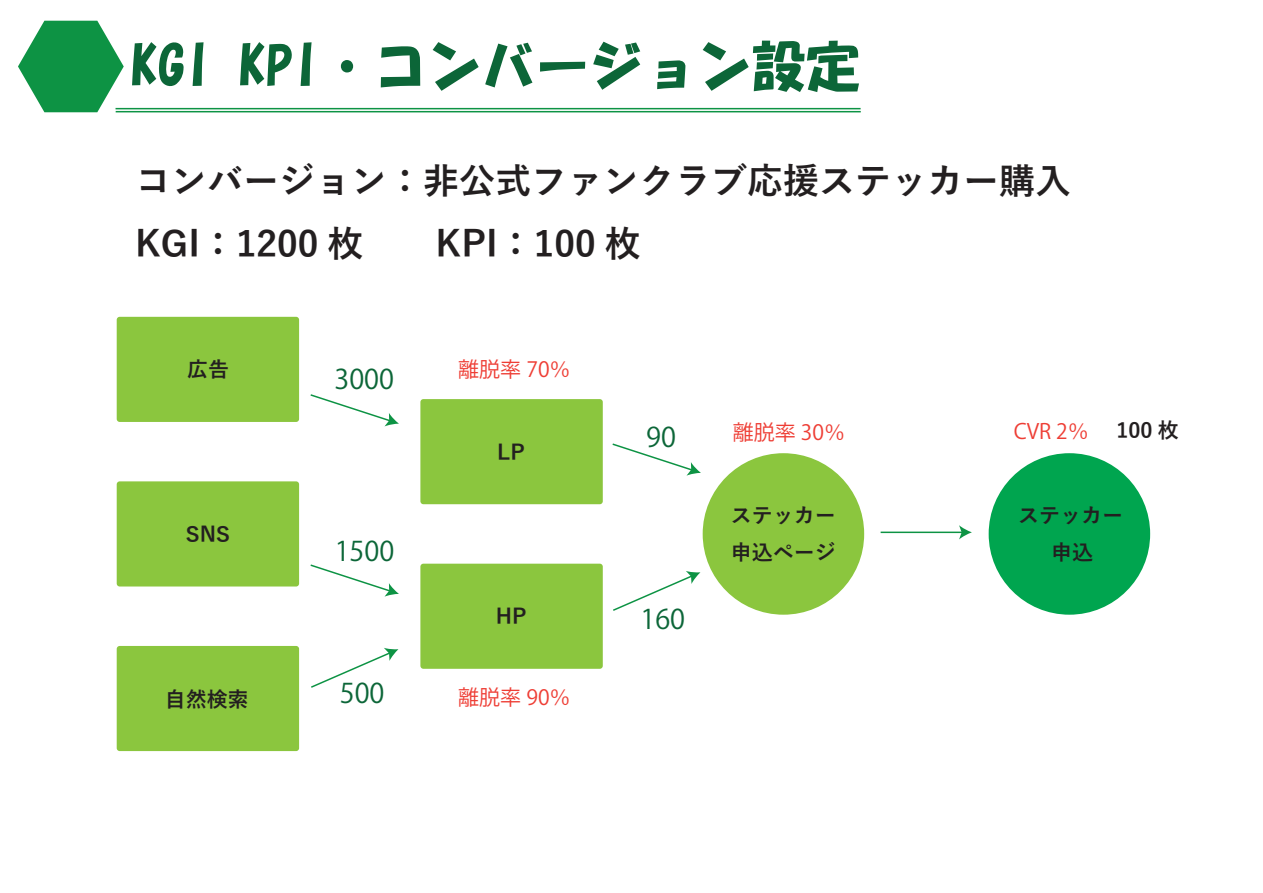
<style>
.page{position:relative;width:1263px;height:893px;background:#fff}
.page>*{position:absolute;margin:0;border:0;box-sizing:border-box;transform-origin:0 0}
.t1{font:54px "HG Soei Kakupoptai";color:#0c6638}
.t2{font:700 36px/63px "Yu Gothic";color:#231f20}
.t3{font:27px "Koz Go Pro";color:#0c6638}
.t4{font:700 21px/36.8px "Yu Gothic";color:#231f20}
.t5{font:21px "Koz Go Pro";color:#ee3e35}
</style>
<div class="page">
<div style="left:989px;top:453px;width:161px;height:162px;background:#00a54f;border-radius:50%"></div>
<div style="left:420px;top:399px;width:183px;height:105px;background:#8bc63e;border-radius:3px"></div>
<div style="left:420px;top:564px;width:183px;height:105px;background:#8bc63e;border-radius:3px"></div>
<div style="left:117px;top:317px;width:182px;height:105px;background:#8bc63e;border-radius:3px"></div>
<div style="left:117px;top:481px;width:182px;height:105px;background:#8bc63e;border-radius:3px"></div>
<div style="left:117px;top:646px;width:182px;height:105px;background:#8bc63e;border-radius:3px"></div>
<div style="left:703px;top:453px;width:161px;height:162px;background:#8bc63e;border-radius:50%"></div>
<hr style="left:116px;top:111px;width:745px;height:1px;background:#0d9344">
<svg style="left:18px;top:21px;width:106px;height:91px"></svg>
<hr style="left:116px;top:108px;width:745px;height:1px;background:#0d9344">
<svg style="left:310px;top:394px;width:89px;height:32px"></svg>
<svg style="left:310px;top:564px;width:89px;height:33px"></svg>
<svg style="left:613px;top:571px;width:87px;height:40px"></svg>
<svg style="left:311px;top:648px;width:87px;height:40px"></svg>
<svg style="left:612px;top:443px;width:89px;height:33px"></svg>
<hr style="left:881px;top:532px;width:82px;height:1px;background:#0d9344">
<svg style="left:959px;top:525px;width:13px;height:14px"></svg>
<h1 class="t1" style="left:131px;top:39px;width:731px">KGI KPI・コンバージョン設定</h1>
<p class="t2" style="left:135px;top:151px;width:937px">コンバージョン：非公式ファンクラブ応援ステッカー購入<br>KGI：1200 枚　　KPI：100 枚</p>
<p class="t4" style="left:187px;top:352px;width:43px">広告</p>
<p class="t4" style="left:186px;top:516px;width:46px">SNS</p>
<p class="t4" style="left:165px;top:681px;width:85px">自然検索</p>
<p class="t3" style="left:334px;top:361px;width:61px">3000</p>
<p class="t3" style="left:335px;top:534px;width:61px">1500</p>
<p class="t3" style="left:340px;top:675px;width:46px">500</p>
<p class="t5" style="left:458px;top:356px;width:114px">離脱率 70％</p>
<p class="t4" style="left:497px;top:434px;width:29px">LP</p>
<p class="t4" style="left:496px;top:599px;width:32px">HP</p>
<p class="t5" style="left:458px;top:684px;width:114px">離脱率 90％</p>
<p class="t3" style="left:646px;top:420px;width:31px">90</p>
<p class="t3" style="left:640px;top:601px;width:46px">160</p>
<p class="t5" style="left:733px;top:419px;width:114px">離脱率 30％</p>
<p class="t5" style="left:1014px;top:418px;width:77px">CVR 2％</p>
<p class="t4" style="left:1116px;top:412px;width:64px">100 枚</p>
<p class="t4" style="left:731px;top:497px;width:106px">ステッカー申込ページ</p>
<p class="t4" style="left:1018px;top:497px;width:106px">ステッカー　 申込</p>
</div>
